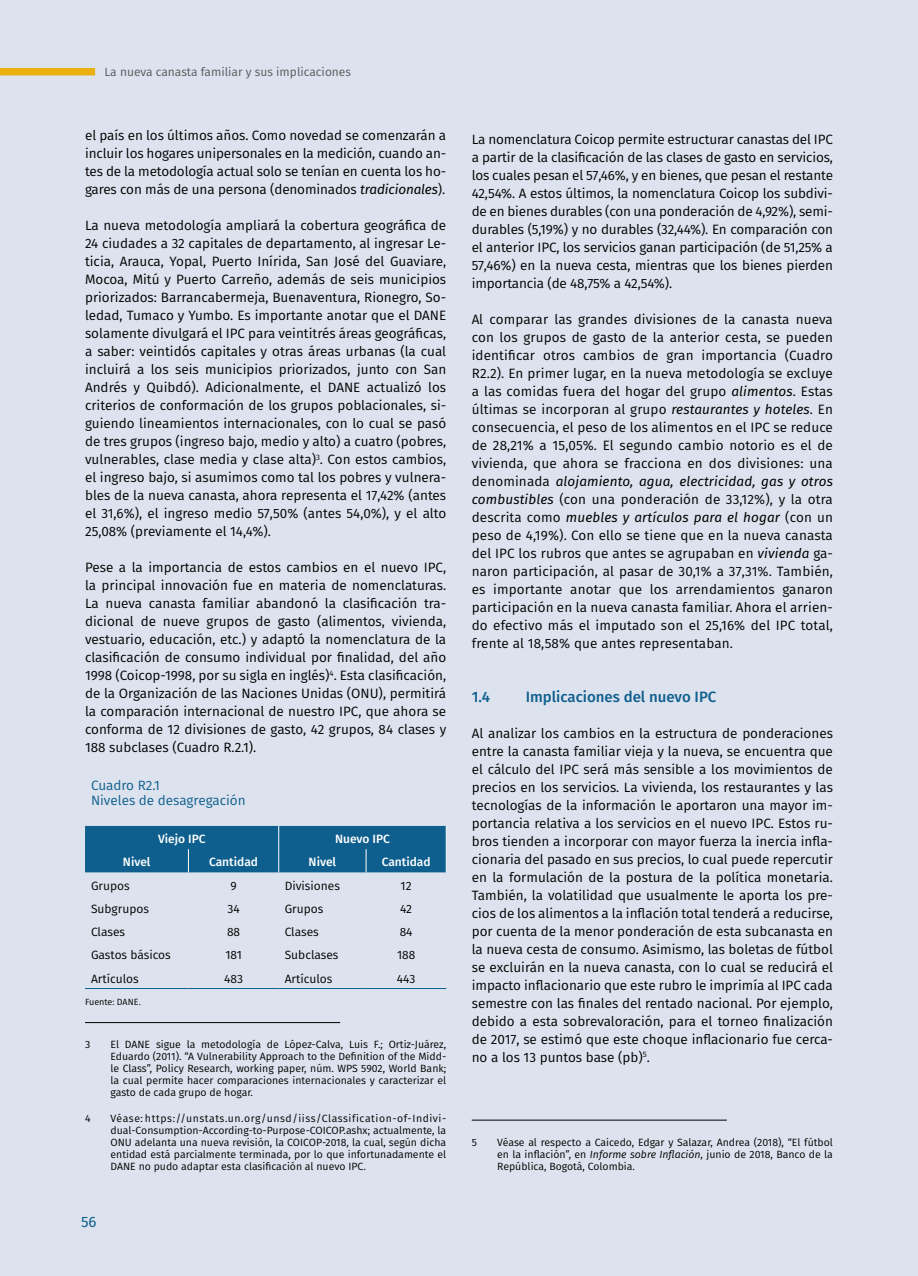
<style>
.page{position:relative;width:918px;height:1276px;background:#dde3ee}
.page>*{position:absolute;margin:0;border:0;box-sizing:border-box;transform-origin:0 0}
.t1{font:500 15px "Fira Sans";color:#0f5f8e}
.t2{font:15px "Fira Sans";color:#0f5f8e}
.t3{font:13.5px/18px "Fira Sans";color:#000;text-align:justify}
.t4{font:13.5px/15px "Fira Sans";color:#0f5f8e}
.t5{font:12px "Fira Sans";color:#000}
.t6{font:500 12px "Fira Sans";color:#fff}
.t7{font:12px "Fira Sans";color:#58595b}
.t8{font:10.5px/12px "Fira Sans";color:#000;text-align:justify}
.t9{font:9px "Fira Sans";color:#000}
.s1{font-style:italic}
</style>
<div class="page">
<hr style="left:85px;top:1022px;width:255px;height:1px;background:#000">
<hr style="left:472px;top:1119px;width:255px;height:1px;background:#000">
<div style="left:85px;top:826px;width:362px;height:46px;background:#0f5f8e"></div>
<hr style="left:85px;top:988px;width:103px;height:1px;background:#0f5f8e">
<hr style="left:188px;top:988px;width:91px;height:1px;background:#0f5f8e">
<hr style="left:279px;top:988px;width:87px;height:1px;background:#0f5f8e">
<hr style="left:366px;top:988px;width:80px;height:1px;background:#0f5f8e">
<div style="left:0;top:68px;width:95px;height:7px;background:#eab010"></div>
<p class="t7" style="left:105px;top:63px;width:248px">La nueva canasta familiar y sus implicaciones</p>
<p class="t3" style="left:85px;top:126px;width:363px">el país en los últimos años. Como novedad se comenzarán a incluir los hogares unipersonales en la medición, cuando an&shy;tes de la metodología actual solo se tenían en cuenta los ho&shy;gares con más de una persona (denominados <span class="s1">tradicionales</span>).</p>
<p class="t3" style="left:85px;top:216px;width:363px">La nueva metodología ampliará la cobertura geográfica de 24 ciudades a 32 capitales de departamento, al ingresar Le&shy;ticia, Arauca, Yopal, Puerto Inírida, San José del Guaviare, Mocoa, Mitú y Puerto Carreño, además de seis municipios priorizados: Barrancabermeja, Buenaventura, Rionegro, So&shy;ledad, Tumaco y Yumbo. Es importante anotar que el DANE solamente divulgará el IPC para veintitrés áreas geográficas, a saber: veintidós capitales y otras áreas urbanas (la cual incluirá a los seis municipios priorizados, junto con San Andrés y Quibdó). Adicionalmente, el DANE actualizó los criterios de conformación de los grupos poblacionales, si&shy;guiendo lineamientos internacionales, con lo cual se pasó de tres grupos (ingreso bajo, medio y alto) a cuatro (pobres, vulnerables, clase media y clase alta)<sup>3</sup>. Con estos cambios, el ingreso bajo, si asumimos como tal los pobres y vulnera&shy;bles de la nueva canasta, ahora representa el 17,42% (antes el 31,6%), el ingreso medio 57,50% (antes 54,0%), y el alto 25,08% (previamente el 14,4%).</p>
<p class="t3" style="left:85px;top:558px;width:363px">Pese a la importancia de estos cambios en el nuevo IPC, la principal innovación fue en materia de nomenclaturas.<br>La nueva canasta familiar abandonó la clasificación tra&shy;dicional de nueve grupos de gasto (alimentos, vivienda, vestuario, educación, etc.) y adaptó la nomenclatura de la clasificación de consumo individual por finalidad, del año 1998 (Coicop-1998, por su sigla en inglés)<sup>4</sup>. Esta clasificación, de la Organización de las Naciones Unidas (ONU), permitirá la comparación internacional de nuestro IPC, que ahora se conforma de 12 divisiones de gasto, 42 grupos, 84 clases y 188 subclases (Cuadro R.2.1).</p>
<p class="t4" style="left:91px;top:777px;width:156px">Cuadro R2.1<br>Niveles de desagregación</p>
<p class="t6" style="left:158px;top:829px;width:49px">Viejo IPC</p>
<p class="t6" style="left:335px;top:829px;width:56px">Nuevo IPC</p>
<p class="t6" style="left:123px;top:852px;width:29px">Nivel</p>
<p class="t6" style="left:209px;top:852px;width:51px">Cantidad</p>
<p class="t6" style="left:309px;top:852px;width:29px">Nivel</p>
<p class="t6" style="left:382px;top:852px;width:51px">Cantidad</p>
<p class="t5" style="left:91px;top:876px;width:40px">Grupos</p>
<p class="t5" style="left:230px;top:876px;width:8px">9</p>
<p class="t5" style="left:285px;top:876px;width:57px">Divisiones</p>
<p class="t5" style="left:401px;top:876px;width:13px">12</p>
<p class="t5" style="left:91px;top:899px;width:60px">Subgrupos</p>
<p class="t5" style="left:227px;top:899px;width:14px">34</p>
<p class="t5" style="left:285px;top:899px;width:40px">Grupos</p>
<p class="t5" style="left:400px;top:899px;width:13px">42</p>
<p class="t5" style="left:91px;top:923px;width:36px">Clases</p>
<p class="t5" style="left:227px;top:923px;width:15px">88</p>
<p class="t5" style="left:285px;top:923px;width:36px">Clases</p>
<p class="t5" style="left:400px;top:923px;width:14px">84</p>
<p class="t5" style="left:91px;top:946px;width:81px">Gastos básicos</p>
<p class="t5" style="left:225px;top:946px;width:18px">181</p>
<p class="t5" style="left:285px;top:946px;width:55px">Subclases</p>
<p class="t5" style="left:397px;top:946px;width:20px">188</p>
<p class="t5" style="left:91px;top:969px;width:49px">Artículos</p>
<p class="t5" style="left:224px;top:969px;width:20px">483</p>
<p class="t5" style="left:285px;top:969px;width:49px">Artículos</p>
<p class="t5" style="left:397px;top:969px;width:20px">443</p>
<p class="t9" style="left:85px;top:994px;width:57px">Fuente: DANE.</p>
<p class="t8" style="left:85px;top:1038px;width:7px">3</p>
<p class="t8" style="left:111px;top:1038px;width:337px">El DANE sigue la metodología de López-Calva, Luis F.; Ortiz-Juárez, Eduardo (2011). “A Vulnerability Approach to the Definition of the Midd&shy;le Class”, Policy Research, working paper, núm. WPS 5902, World Bank; la cual permite hacer comparaciones internacionales y caracterizar el gasto de cada grupo de hogar.</p>
<p class="t8" style="left:85px;top:1111px;width:7px">4</p>
<p class="t8" style="left:111px;top:1111px;width:337px">Véase: https://unstats.un.org/unsd/iiss/Classification-of-Indivi&shy;dual-Consumption-According-to-Purpose-COICOP.ashx; actualmente, la ONU adelanta una nueva revisión, la COICOP-2018, la cual, según dicha entidad está parcialmente terminada, por lo que infortunadamente el DANE no pudo adaptar esta clasificación al nuevo IPC.</p>
<p class="t2" style="left:81px;top:1210px;width:17px">56</p>
<p class="t3" style="left:472px;top:130px;width:363px">La nomenclatura Coicop permite estructurar canastas del IPC a partir de la clasificación de las clases de gasto en servicios, los cuales pesan el 57,46%, y en bienes, que pesan el restante 42,54%. A estos últimos, la nomenclatura Coicop los subdivi&shy;de en bienes durables (con una ponderación de 4,92%), semi&shy;durables (5,19%) y no durables (32,44%). En comparación con el anterior IPC, los servicios ganan participación (de 51,25% a 57,46%) en la nueva cesta, mientras que los bienes pierden importancia (de 48,75% a 42,54%).</p>
<p class="t3" style="left:472px;top:310px;width:363px">Al comparar las grandes divisiones de la canasta nueva con los grupos de gasto de la anterior cesta, se pueden identificar otros cambios de gran importancia (Cuadro R2.2). En primer lugar, en la nueva metodología se excluye a las comidas fuera del hogar del grupo <span class="s1">alimentos</span>. Estas últimas se incorporan al grupo <span class="s1">restaurantes y hoteles</span>. En consecuencia, el peso de los alimentos en el IPC se reduce de 28,21% a 15,05%. El segundo cambio notorio es el de vivienda, que ahora se fracciona en dos divisiones: una denominada <span class="s1">alojamiento, agua, electricidad, gas y otros combustibles</span> (con una ponderación de 33,12%), y la otra descrita como <span class="s1">muebles y artículos para el hogar</span> (con un peso de 4,19%). Con ello se tiene que en la nueva canasta del IPC los rubros que antes se agrupaban en <span class="s1">vivienda</span> ga&shy;naron participación, al pasar de 30,1% a 37,31%. También, es importante anotar que los arrendamientos ganaron participación en la nueva canasta familiar. Ahora el arrien&shy;do efectivo más el imputado son el 25,16% del IPC total, frente al 18,58% que antes representaban.</p>
<p class="t1" style="left:472px;top:684px;width:20px">1.4</p>
<p class="t1" style="left:526px;top:684px;width:192px">Implicaciones del nuevo IPC</p>
<p class="t3" style="left:472px;top:724px;width:363px">Al analizar los cambios en la estructura de ponderaciones entre la canasta familiar vieja y la nueva, se encuentra que el cálculo del IPC será más sensible a los movimientos de precios en los servicios. La vivienda, los restaurantes y las tecnologías de la información le aportaron una mayor im&shy;portancia relativa a los servicios en el nuevo IPC. Estos ru&shy;bros tienden a incorporar con mayor fuerza la inercia infla&shy;cionaria del pasado en sus precios, lo cual puede repercutir en la formulación de la postura de la política monetaria.<br>También, la volatilidad que usualmente le aporta los pre&shy;cios de los alimentos a la inflación total tenderá a reducirse, por cuenta de la menor ponderación de esta subcanasta en la nueva cesta de consumo. Asimismo, las boletas de fútbol se excluirán en la nueva canasta, con lo cual se reducirá el impacto inflacionario que este rubro le imprimía al IPC cada semestre con las finales del rentado nacional. Por ejemplo, debido a esta sobrevaloración, para el torneo finalización de 2017, se estimó que este choque inflacionario fue cerca&shy;no a los 13 puntos base (pb)<sup>5</sup>.</p>
<p class="t8" style="left:472px;top:1135px;width:7px">5</p>
<p class="t8" style="left:497px;top:1135px;width:337px">Véase al respecto a Caicedo, Edgar y Salazar, Andrea (2018), “El fútbol en la inflación”, en <span class="s1">Informe sobre Inflación</span>, junio de 2018, Banco de la República, Bogotá, Colombia.</p>
</div>
